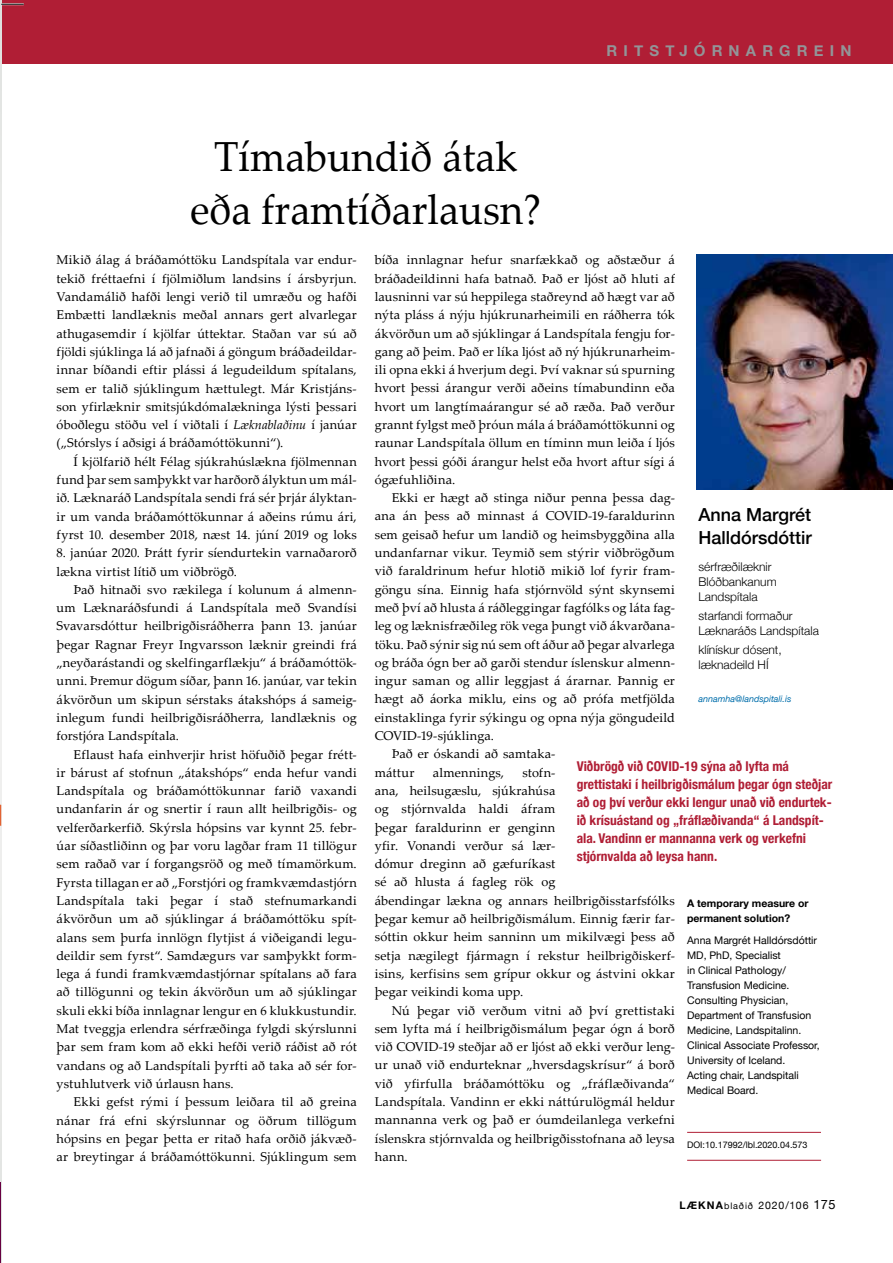
<style>
.page{position:relative;width:893px;height:1263px;background:#fff}
.page>*{position:absolute;margin:0;border:0;box-sizing:border-box;transform-origin:0 0}
.t1{font:42px/52.5px "Palatino Linotype";color:#000;text-align:center;scale:.95 1}
.t2{font:500 18px/22.5px "Helvetica Neue";color:#000}
.t3{font:700 15px "Helvetica Neue";letter-spacing:.41em;color:#939598}
.t4{font:700 condensed 13.5px/18px "Helvetica Neue";color:#b01e35}
.t5{font:12.75px/18.3px "Palatino Linotype";letter-spacing:.01em;color:#000;text-align:justify}
.t6{font:300 12px/15px "Helvetica Neue";color:#000}
.t7{font:10.5px/15px "Helvetica Neue";color:#000}
.t8{font:700 10.5px/15px "Helvetica Neue";color:#000}
.t9{font:9px "Helvetica Neue";color:#000}
.t10{font:italic 9px "Helvetica Neue";color:#006eab}
.s1{font-style:italic}
.s2{font-weight:700}
.s3{font-size:9px}
.s4{font-size:12.75px}
</style>
<div class="page">
<div style="left:1px;top:0;width:892px;height:64px;background:#b01e35"></div>
<hr style="left:687px;top:1132px;width:134px;height:1px;background:#b01e35">
<hr style="left:687px;top:1160px;width:134px;height:1px;background:#b01e35">
<img style="left:697px;top:255px;width:196px;height:234px">
<hr style="left:0;top:0;width:1px;height:1263px;background:#ecedeb">
<svg style="left:0;top:804px;width:1px;height:22px"></svg>
<hr style="left:0;top:1182px;width:1px;height:81px;background:#76004b">
<svg style="left:0;top:0;width:24px;height:5px"></svg>
<p class="t3" style="left:607px;top:39px;width:246px">RITSTJÓRNARGREIN</p>
<h1 class="t1" style="left:190px;top:129px;width:371px">Tímabundið átak eða framtíðarlausn?</h1>
<p class="t5" style="left:57px;top:250px;width:302px">Mikið álag á bráðamóttöku Landspítala var endur&shy;tekið fréttaefni í fjölmiðlum landsins í ársbyrjun.<br>Vandamálið hafði lengi verið til umræðu og hafði Embætti landlæknis meðal annars gert alvarlegar athugasemdir í kjölfar úttektar. Staðan var sú að fjöldi sjúklinga lá að jafnaði á göngum bráðadeildar&shy;innar bíðandi eftir plássi á legudeildum spítalans, sem er talið sjúklingum hættulegt. Már Kristjáns&shy;son yfirlæknir smitsjúkdómalækninga lýsti þessari óboðlegu stöðu vel í viðtali í <span class="s1">Læknablaðinu</span> í janúar („Stórslys í aðsigi á bráðamóttökunni“).</p>
<p class="t5" style="left:57px;top:452px;width:302px;text-indent:17px">Í kjölfarið hélt Félag sjúkrahúslækna fjölmennan fund þar sem samþykkt var harðorð ályktun um mál&shy;ið. Læknaráð Landspítala sendi frá sér þrjár ályktan&shy;ir um vanda bráðamóttökunnar á aðeins rúmu ári, fyrst 10. desember 2018, næst 14. júní 2019 og loks</p>
<p class="t5" style="left:57px;top:543px;width:302px">8. janúar 2020. Þrátt fyrir síendurtekin varnaðarorð lækna virtist lítið um viðbrögð.</p>
<p class="t5" style="left:57px;top:580px;width:302px;text-indent:17px">Það hitnaði svo rækilega í kolunum á almenn&shy;um Læknaráðsfundi á Landspítala með Svandísi Svavarsdóttur heilbrigðisráðherra þann 13. janúar þegar Ragnar Freyr Ingvarsson læknir greindi frá „neyðarástandi og skelfingarflækju“ á bráðamóttök&shy;unni. Þremur dögum síðar, þann 16. janúar, var tekin ákvörðun um skipun sérstaks átakshóps á sameig&shy;inlegum fundi heilbrigðisráðherra, landlæknis og forstjóra Landspítala.</p>
<p class="t5" style="left:57px;top:744px;width:302px;text-indent:17px">Eflaust hafa einhverjir hrist höfuðið þegar frétt&shy;ir bárust af stofnun „átakshóps“ enda hefur vandi Landspítala og bráðamóttökunnar farið vaxandi undanfarin ár og snertir í raun allt heilbrigðis- og velferðarkerfið. Skýrsla hópsins var kynnt 25. febr&shy;úar síðastliðinn og þar voru lagðar fram 11 tillögur sem raðað var í forgangsröð og með tímamörkum.<br>Fyrsta tillagan er að „Forstjóri og framkvæmdastjórn Landspítala taki þegar í stað stefnumarkandi ákvörðun um að sjúklingar á bráðamóttöku spít&shy;alans sem þurfa innlögn flytjist á viðeigandi legu&shy;deildir sem fyrst“. Samdægurs var samþykkt form&shy;lega á fundi framkvæmdastjórnar spítalans að fara að tillögunni og tekin ákvörðun um að sjúklingar skuli ekki bíða innlagnar lengur en 6 klukkustundir.<br>Mat tveggja erlendra sérfræðinga fylgdi skýrslunni þar sem fram kom að ekki hefði verið ráðist að rót vandans og að Landspítali þyrfti að taka að sér for&shy;ystuhlutverk við úrlausn hans.</p>
<p class="t5" style="left:57px;top:1092px;width:302px;text-indent:17px">Ekki gefst rými í þessum leiðara til að greina nánar frá efni skýrslunnar og öðrum tillögum hópsins en þegar þetta er ritað hafa orðið jákvæð&shy;ar breytingar á bráðamóttökunni. Sjúklingum sem</p>
<p class="t5" style="left:375px;top:250px;width:302px">bíða innlagnar hefur snarfækkað og aðstæður á bráðadeildinni hafa batnað. Það er ljóst að hluti af lausninni var sú heppilega staðreynd að hægt var að nýta pláss á nýju hjúkrunarheimili en ráðherra tók ákvörðun um að sjúklingar á Landspítala fengju for&shy;gang að þeim. Það er líka ljóst að ný hjúkrunarheim&shy;ili opna ekki á hverjum degi. Því vaknar sú spurning hvort þessi árangur verði aðeins tímabundinn eða hvort um langtímaárangur sé að ræða. Það verður grannt fylgst með þróun mála á bráðamóttökunni og raunar Landspítala öllum en tíminn mun leiða í ljós hvort þessi góði árangur helst eða hvort aftur sígi á ógæfuhliðina.</p>
<p class="t5" style="left:392px;top:488px;width:285px">Ekki er hægt að stinga niður penna þessa dag-</p>
<p class="t5" style="left:375px;top:506px;width:302px">ana án þess að minnast á COVID-19-faraldurinn</p>
<p class="t5" style="left:375px;top:525px;width:302px">sem geisað hefur um landið og heimsbyggðina alla</p>
<p class="t5" style="left:375px;top:543px;width:302px">undanfarnar vikur. Teymið sem stýrir viðbrögðum</p>
<p class="t5" style="left:375px;top:561px;width:302px">við faraldrinum hefur hlotið mikið lof fyrir fram-</p>
<p class="t5" style="left:375px;top:580px;width:302px">göngu sína. Einnig hafa stjórnvöld sýnt skynsemi</p>
<p class="t5" style="left:375px;top:598px;width:302px">með því að hlusta á ráðleggingar fagfólks og láta fag-</p>
<p class="t5" style="left:375px;top:616px;width:302px">leg og læknisfræðileg rök vega þungt við ákvarðana-</p>
<p class="t5" style="left:375px;top:635px;width:302px">töku. Það sýnir sig nú sem oft áður að þegar alvarlega</p>
<p class="t5" style="left:375px;top:653px;width:302px">og bráða ógn ber að garði stendur íslenskur almenn-</p>
<p class="t5" style="left:375px;top:671px;width:302px">ingur saman og allir leggjast á árarnar. Þannig er</p>
<p class="t5" style="left:375px;top:689px;width:302px">hægt að áorka miklu, eins og að prófa metfjölda</p>
<p class="t5" style="left:375px;top:708px;width:302px">einstaklinga fyrir sýkingu og opna nýja göngudeild</p>
<p class="t5" style="left:375px;top:726px;width:121px">COVID-19-sjúklinga.</p>
<p class="t5" style="left:392px;top:744px;width:165px">Það er óskandi að samtaka-</p>
<p class="t5" style="left:375px;top:763px;width:41px">máttur</p>
<p class="t5" style="left:433px;top:763px;width:73px">almennings,</p>
<h2 class="t2" style="left:698px;top:502px;width:115px">Anna Margrét<br>Halldórsdóttir</h2>
<p class="t6" style="left:698px;top:558px;width:80px">sérfræðilæknir<br>Blóðbankanum<br>Landspítala</p>
<p class="t6" style="left:698px;top:607px;width:122px">starfandi formaður<br>Læknaráðs Landspítala</p>
<p class="t6" style="left:698px;top:641px;width:85px">klínískur dósent, læknadeild HÍ</p>
<p class="t10" style="left:698px;top:692px;width:94px">annamha@landspitali.is</p>
<p class="t4" style="left:577px;top:756px;width:257px">Viðbrögð við COVID-19 sýna að lyfta má grettistaki í heilbrigðismálum þegar ógn steðjar að og því verður ekki lengur unað við endurtek&shy;ið krísuástand og „fráflæðivanda“ á Landspít&shy;ala. Vandinn er mannanna verk og verkefni stjórnvalda að leysa hann.</p>
<p class="t5" style="left:375px;top:763px;width:302px;text-align:left;text-indent:148px">stofn-<br>ana, heilsugæslu, sjúkrahúsa<br>og stjórnvalda haldi áfram<br>þegar faraldurinn er genginn<br>yfir. Vonandi verður sá lær-<br>dómur dreginn að gæfuríkast<br>sé að hlusta á fagleg rök og<br>ábendingar lækna og annars heilbrigðisstarfsfólks þegar kemur að heilbrigðismálum. Einnig færir far&shy;sóttin okkur heim sanninn um mikilvægi þess að setja nægilegt fjármagn í rekstur heilbrigðiskerf&shy;isins, kerfisins sem grípur okkur og ástvini okkar þegar veikindi koma upp.</p>
<p class="t5" style="left:375px;top:1000px;width:302px;text-indent:17px">Nú þegar við verðum vitni að því grettistaki sem lyfta má í heilbrigðismálum þegar ógn á borð við COVID-19 steðjar að er ljóst að ekki verður leng&shy;ur unað við endurteknar „hversdagskrísur“ á borð við yfirfulla bráðamóttöku og „fráflæðivanda“ Landspítala. Vandinn er ekki náttúrulögmál heldur mannanna verk og það er óumdeilanlega verkefni íslenskra stjórnvalda og heilbrigðisstofnana að leysa hann.</p>
<p class="t8" style="left:687px;top:895px;width:123px">A temporary measure or permanent solution?</p>
<p class="t7" style="left:687px;top:933px;width:134px">Anna Margrét Halldórsdóttir<br>MD, PhD, Specialist<br>in Clinical Pathology/<br>Transfusion Medicine.<br>Consulting Physician,<br>Department of Transfusion<br>Medicine, Landspitalinn.<br>Clinical Associate Professor,<br>University of Iceland.<br>Acting chair, Landspitali<br>Medical Board.</p>
<p class="t9" style="left:687px;top:1138px;width:122px">DOI:10.17992/lbl.2020.04.573</p>
<p class="t7" style="left:679px;top:1199px;width:158px"><span class="s2">LÆKNA</span><span class="s3">blaðið</span> 2020/106 <span class="s4">175</span></p>
</div>
